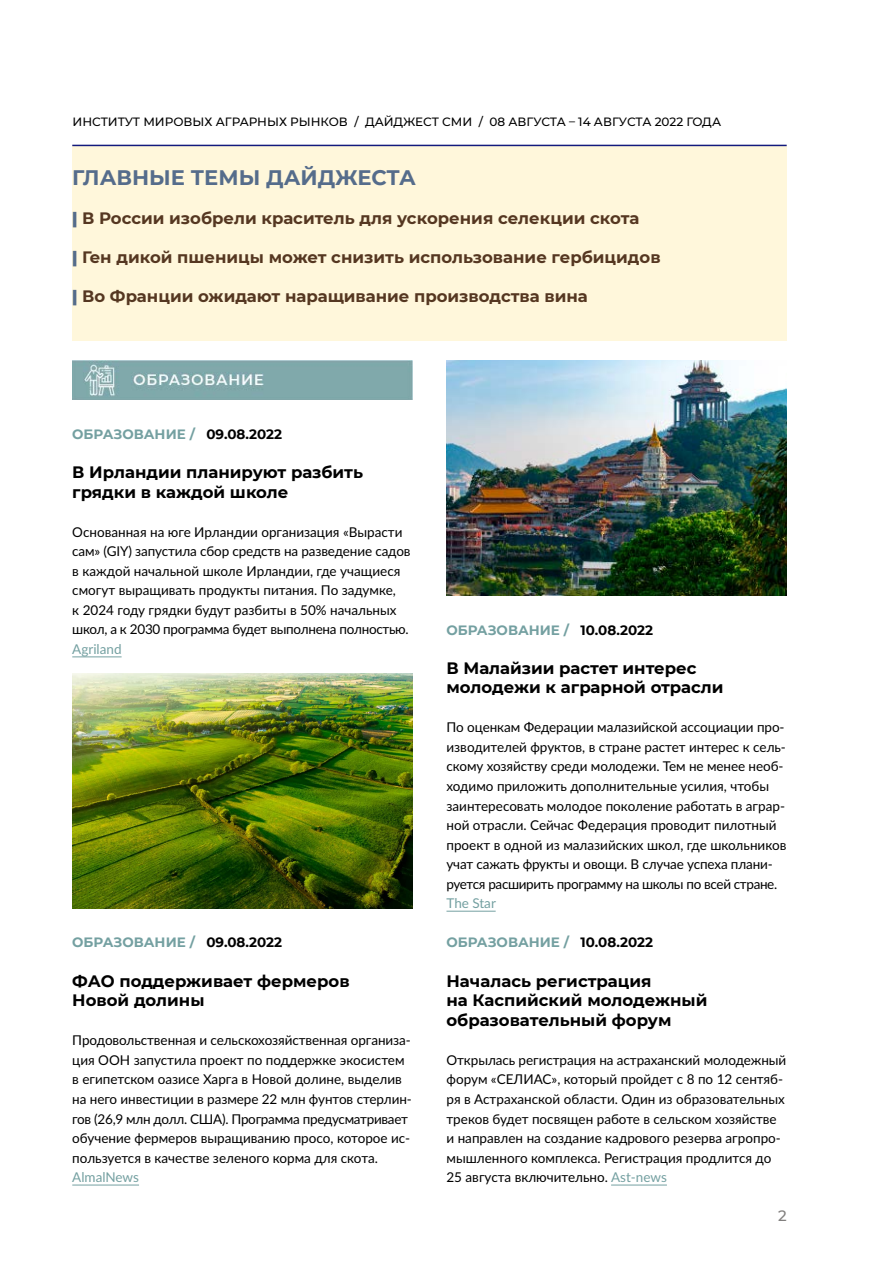
<style>
.page{position:relative;width:893px;height:1263px;background:#fff}
.page>*{position:absolute;margin:0;border:0;box-sizing:border-box;transform-origin:0 0}
.t1{font:700 21px "Montserrat";color:#556c8b}
.t2{font:700 16.5px/19.5px "Montserrat";color:#000}
.t3{font:700 16.5px "Montserrat";color:#553721}
.t4{font:500 15px "Montserrat";color:#817f7e}
.t5{font:13.5px/19.5px "Lato";letter-spacing:-.005em;color:#000}
.t6{font:700 13.5px "Montserrat";color:#74a0a1}
.t7{font:13.5px "Lato";color:#74a0a1}
.t8{font:500 12px "Montserrat";color:#000}
.s1{font-weight:900;color:#556c8b}
.s2{color:#000}
.s3{color:#74a0a1}
</style>
<div class="page">
<div style="left:72px;top:145px;width:715px;height:196px;background:#fff7db"></div>
<hr style="left:72px;top:657px;width:50px;height:1px;background:#74a0a1">
<hr style="left:446px;top:911px;width:50px;height:1px;background:#74a0a1">
<hr style="left:611px;top:1185px;width:56px;height:1px;background:#74a0a1">
<hr style="left:72px;top:1185px;width:67px;height:1px;background:#74a0a1">
<img style="left:72px;top:360px;width:340px;height:40px">
<hr style="left:72px;top:145px;width:715px;height:1px;background:#131a7d">
<img style="left:72px;top:674px;width:340px;height:234px">
<img style="left:447px;top:360px;width:339px;height:235px">
<p class="t8" style="left:72px;top:113px;width:650px">ИНСТИТУТ МИРОВЫХ АГРАРНЫХ РЫНКОВ / ДАЙДЖЕСТ СМИ / 08 АВГУСТА – 14 АВГУСТА 2022 ГОДА</p>
<h1 class="t1" style="left:72px;top:162px;width:345px">ГЛАВНЫЕ ТЕМЫ ДАЙДЖЕСТА</h1>
<p class="t3" style="left:72px;top:206px;width:569px"><span class="s1">|</span> В России изобрели краситель для ускорения селекции скота</p>
<p class="t3" style="left:72px;top:245px;width:590px"><span class="s1">|</span> Ген дикой пшеницы может снизить использование гербицидов</p>
<p class="t3" style="left:72px;top:284px;width:517px"><span class="s1">|</span> Во Франции ожидают наращивание производства вина</p>
<p class="t6" style="left:72px;top:424px;width:211px">ОБРАЗОВАНИЕ / <span class="s2">09.08.2022</span></p>
<p class="t2" style="left:72px;top:461px;width:292px">В Ирландии планируют разбить грядки в каждой школе</p>
<p class="t5" style="left:72px;top:521px;width:340px">Основанная на юге Ирландии организация «Вырасти сам» (GIY) запустила сбор средств на разведение садов в каждой начальной школе Ирландии, где учащиеся смогут выращивать продукты питания. По задумке,<br>к 2024 году грядки будут разбиты в 50% начальных школ, а к 2030 программа будет выполнена полностью.</p>
<p class="t7" style="left:72px;top:639px;width:51px">Agriland</p>
<p class="t6" style="left:72px;top:933px;width:211px">ОБРАЗОВАНИЕ / <span class="s2">09.08.2022</span></p>
<p class="t2" style="left:72px;top:970px;width:279px">ФАО поддерживает фермеров<br>Новой долины</p>
<p class="t5" style="left:72px;top:1030px;width:341px">Продовольственная и сельскохозяйственная организа&shy;ция ООН запустила проект по поддержке экосистем в египетском оазисе Харга в Новой долине, выделив на него инвестиции в размере 22 млн фунтов стерлин&shy;гов (26,9 млн долл. США). Программа предусматривает обучение фермеров выращиванию просо, которое ис&shy;пользуется в качестве зеленого корма для скота.</p>
<p class="t7" style="left:72px;top:1167px;width:68px">AlmalNews</p>
<p class="t6" style="left:446px;top:620px;width:208px">ОБРАЗОВАНИЕ / <span class="s2">10.08.2022</span></p>
<p class="t2" style="left:446px;top:657px;width:279px">В Малайзии растет интерес молодежи к аграрной отрасли</p>
<p class="t5" style="left:446px;top:717px;width:341px">По оценкам Федерации малазийской ассоциации про&shy;изводителей фруктов, в стране растет интерес к сель&shy;скому хозяйству среди молодежи. Тем не менее необ&shy;ходимо приложить дополнительные усилия, чтобы заинтересовать молодое поколение работать в аграр&shy;ной отрасли. Сейчас Федерация проводит пилотный проект в одной из малазийских школ, где школьников учат сажать фрукты и овощи. В случае успеха плани&shy;руется расширить программу на школы по всей стране.</p>
<p class="t7" style="left:446px;top:894px;width:51px">The Star</p>
<p class="t6" style="left:446px;top:933px;width:208px">ОБРАЗОВАНИЕ / <span class="s2">10.08.2022</span></p>
<p class="t2" style="left:446px;top:970px;width:262px">Началась регистрация<br>на Каспийский молодежный образовательный форум</p>
<p class="t5" style="left:446px;top:1049px;width:341px">Открылась регистрация на астраханский молодежный форум «СЕЛИАС», который пройдет с 8 по 12 сентяб&shy;ря в Астраханской области. Один из образовательных треков будет посвящен работе в сельском хозяйстве и направлен на создание кадрового резерва агропро&shy;мышленного комплекса. Регистрация продлится до 25 августа включительно. <span class="s3">Ast-news</span></p>
<p class="t4" style="left:778px;top:1205px;width:10px">2</p>
</div>
